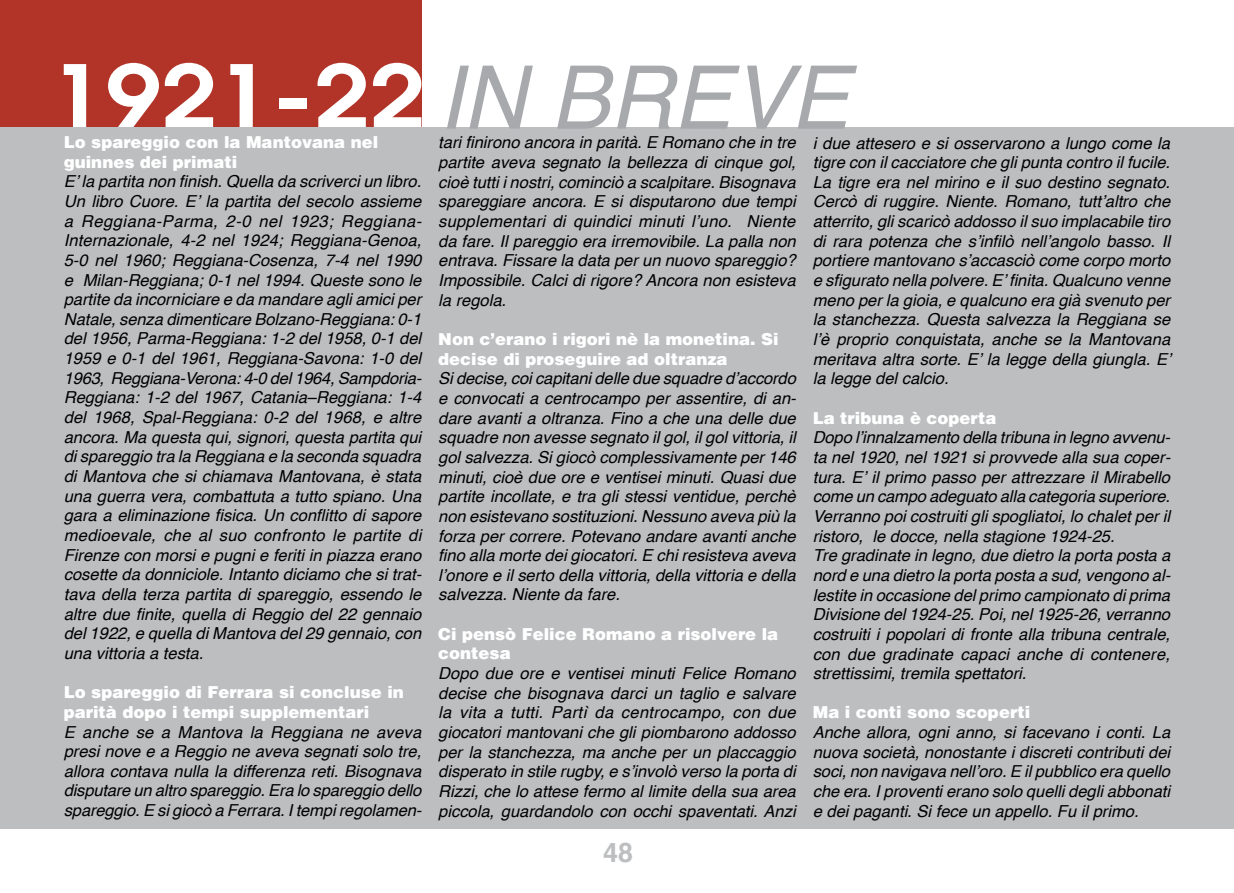
<style>
.page{position:relative;width:1234px;height:893px;background:#fff}
.page>*{position:absolute;margin:0;border:0;box-sizing:border-box;transform-origin:0 0}
.t1{font:600 86.55px "Avant Garde";color:#fff;scale:1.14 1}
.t2{font:700 27px "Helvetica";color:#bcbec0}
.t3{font:italic 16.5px/19.6px "Helvetica";color:#000;text-align:justify}
.t4{font:900 16.5px/19.6px "Helvetica";color:#fff}
.s1{font-family:"Helvetica";font-weight:400;font-style:italic;font-size:87.9px;color:#a7a9ac}
</style>
<div class="page">
<div style="left:0;top:0;width:421px;height:128px;background:#b23428"></div>
<div style="left:0;top:128px;width:1233px;height:701px;background:#bcbec0"></div>
<h1 class="t1" style="left:50px;top:40px;width:702px">1921-22<span class="s1">IN BREVE</span></h1>
<p class="t4" style="left:64px;top:132px;width:316px">Lo spareggio con la Mantovana nel guinnes dei primati</p>
<p class="t3" style="left:64px;top:172px;width:359px">E’ la partita non finish. Quella da scriverci un libro.<br>Un libro Cuore. E’ la partita del secolo assieme a Reggiana-Parma, 2-0 nel 1923; Reggiana-Internazionale, 4-2 nel 1924; Reggiana-Genoa, 5-0 nel 1960; Reggiana-Cosenza, 7-4 nel 1990 e Milan-Reggiana; 0-1 nel 1994. Queste sono le partite da incorniciare e da mandare agli amici per Natale, senza dimenticare Bolzano-Reggiana: 0-1 del 1956, Parma-Reggiana: 1-2 del 1958, 0-1 del 1959 e 0-1 del 1961, Reggiana-Savona: 1-0 del 1963, Reggiana-Verona: 4-0 del 1964, Sampdoria-Reggiana: 1-2 del 1967, Catania–Reggiana: 1-4 del 1968, Spal-Reggiana: 0-2 del 1968, e altre ancora. Ma questa qui, signori, questa partita qui di spareggio tra la Reggiana e la seconda squadra di Mantova che si chiamava Mantovana, è stata una guerra vera, combattuta a tutto spiano. Una gara a eliminazione fisica. Un conflitto di sapore medioevale, che al suo confronto le partite di Firenze con morsi e pugni e feriti in piazza erano cosette da donniciole. Intanto diciamo che si trat&shy;tava della terza partita di spareggio, essendo le altre due finite, quella di Reggio del 22 gennaio del 1922, e quella di Mantova del 29 gennaio, con una vittoria a testa.</p>
<p class="t4" style="left:64px;top:682px;width:341px">Lo spareggio di Ferrara si concluse in parità dopo i tempi supplementari</p>
<p class="t3" style="left:64px;top:722px;width:359px">E anche se a Mantova la Reggiana ne aveva presi nove e a Reggio ne aveva segnati solo tre, allora contava nulla la differenza reti. Bisognava disputare un altro spareggio. Era lo spareggio dello spareggio. E si giocò a Ferrara. I tempi regolamen-</p>
<p class="t3" style="left:438px;top:133px;width:359px">tari finirono ancora in parità. E Romano che in tre partite aveva segnato la bellezza di cinque gol, cioè tutti i nostri, cominciò a scalpitare. Bisognava spareggiare ancora. E si disputarono due tempi supplementari di quindici minuti l’uno. Niente da fare. Il pareggio era irremovibile. La palla non entrava. Fissare la data per un nuovo spareggio?<br>Impossibile. Calci di rigore? Ancora non esisteva la regola.</p>
<p class="t4" style="left:438px;top:329px;width:342px">Non c’erano i rigori nè la monetina. Si decise di proseguire ad oltranza</p>
<p class="t3" style="left:438px;top:369px;width:359px">Si decise, coi capitani delle due squadre d’accordo e convocati a centrocampo per assentire, di an&shy;dare avanti a oltranza. Fino a che una delle due squadre non avesse segnato il gol, il gol vittoria, il gol salvezza. Si giocò complessivamente per 146 minuti, cioè due ore e ventisei minuti. Quasi due partite incollate, e tra gli stessi ventidue, perchè non esistevano sostituzioni. Nessuno aveva più la forza per correre. Potevano andare avanti anche fino alla morte dei giocatori. E chi resisteva aveva l’onore e il serto della vittoria, della vittoria e della salvezza. Niente da fare.</p>
<p class="t4" style="left:438px;top:624px;width:341px">Ci pensò Felice Romano a risolvere la contesa</p>
<p class="t3" style="left:438px;top:664px;width:359px">Dopo due ore e ventisei minuti Felice Romano decise che bisognava darci un taglio e salvare la vita a tutti. Partì da centrocampo, con due giocatori mantovani che gli piombarono addosso per la stanchezza, ma anche per un placcaggio disperato in stile rugby, e s’involò verso la porta di Rizzi, che lo attese fermo al limite della sua area piccola, guardandolo con occhi spaventati. Anzi</p>
<p class="t3" style="left:812px;top:133px;width:359px">i due attesero e si osservarono a lungo come la tigre con il cacciatore che gli punta contro il fucile.<br>La tigre era nel mirino e il suo destino segnato.<br>Cercò di ruggire. Niente. Romano, tutt’altro che atterrito, gli scaricò addosso il suo implacabile tiro di rara potenza che s’infilò nell’angolo basso. Il portiere mantovano s’accasciò come corpo morto e sfigurato nella polvere. E’ finita. Qualcuno venne meno per la gioia, e qualcuno era già svenuto per la stanchezza. Questa salvezza la Reggiana se l’è proprio conquistata, anche se la Mantovana meritava altra sorte. E’ la legge della giungla. E’ la legge del calcio.</p>
<p class="t4" style="left:812px;top:408px;width:185px">La tribuna è coperta</p>
<p class="t3" style="left:812px;top:428px;width:359px;text-align:left">Dopo l’innalzamento della tribuna in legno avvenu&shy;ta nel 1920, nel 1921 si provvede alla sua coper&shy;tura. E’ il primo passo per attrezzare il Mirabello come un campo adeguato alla categoria superiore.<br>Verranno poi costruiti gli spogliatoi, lo chalet per il ristoro, le docce, nella stagione 1924-25.<br>Tre gradinate in legno, due dietro la porta posta a nord e una dietro la porta posta a sud, vengono al&shy;lestite in occasione del primo campionato di prima Divisione del 1924-25. Poi, nel 1925-26, verranno costruiti i popolari di fronte alla tribuna centrale, con due gradinate capaci anche di contenere, strettissimi, tremila spettatori.</p>
<p class="t4" style="left:812px;top:702px;width:219px">Ma i conti sono scoperti</p>
<p class="t3" style="left:812px;top:723px;width:359px">Anche allora, ogni anno, si facevano i conti. La nuova società, nonostante i discreti contributi dei soci, non navigava nell’oro. E il pubblico era quello che era. I proventi erano solo quelli degli abbonati e dei paganti. Si fece un appello. Fu il primo.</p>
<h2 class="t2" style="left:603px;top:831px;width:32px">48</h2>
</div>
